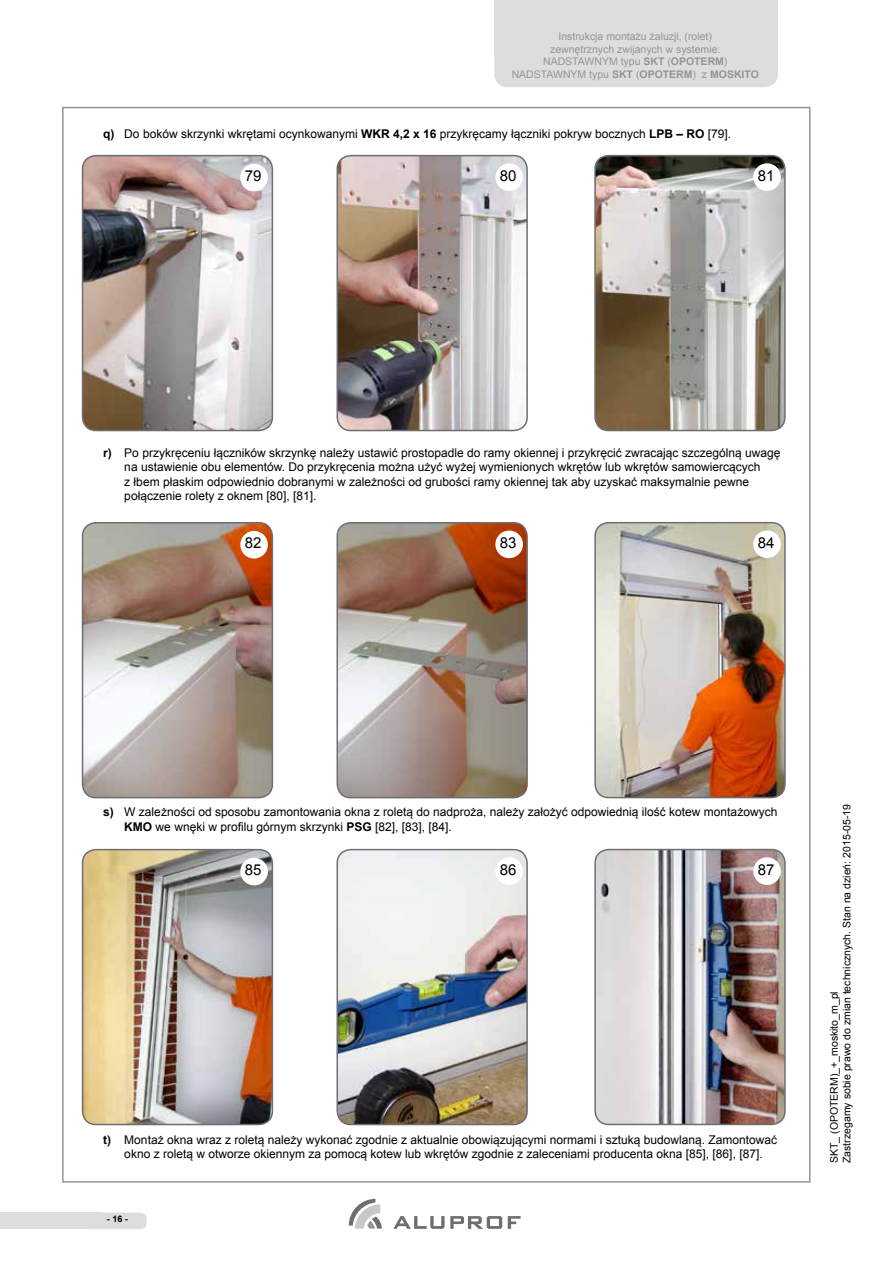
<style>
.page{position:relative;width:893px;height:1263px;background:#fff}
.page>*{position:absolute;margin:0;border:0;box-sizing:border-box;transform-origin:0 0}
.t1{font:15px "Arial";color:#000}
.t2{font:12px/14.4px "Arial";color:#000}
.t3{font:10.5px/12.6px "Arial";color:#939598;text-align:center}
.t4{font:10.5px/12.6px "Arial";color:#000}
.t5{font:700 9px "Arial";color:#000}
.s1{font-weight:700}
</style>
<div class="page">
<div style="left:494px;top:0;width:284px;height:56px;background:#dcddde"></div>
<div style="left:494px;top:21px;width:284px;height:66px;background:#dcddde;border-radius:14px"></div>
<div style="left:83px;top:1212px;width:64px;height:17px;background:#dcddde;border-radius:6px"></div>
<div style="left:0;top:1212px;width:103px;height:17px;background:#dcddde"></div>
<svg style="left:349px;top:1199px;width:33px;height:29px"></svg>
<svg style="left:393px;top:1216px;width:109px;height:13px"></svg>
<svg style="left:508px;top:1216px;width:13px;height:13px"></svg>
<img style="left:339px;top:156px;width:188px;height:274px">
<div style="left:336px;top:155px;width:192px;height:276px;border:2px solid #6d6e71;border-radius:14px"></div>
<img style="left:596px;top:157px;width:188px;height:273px">
<div style="left:594px;top:155px;width:192px;height:276px;border:2px solid #6d6e71;border-radius:14px"></div>
<img style="left:338px;top:524px;width:189px;height:274px">
<div style="left:336px;top:522px;width:192px;height:276px;border:2px solid #6d6e71;border-radius:14px"></div>
<img style="left:339px;top:850px;width:188px;height:274px">
<div style="left:336px;top:849px;width:192px;height:276px;border:2px solid #6d6e71;border-radius:14px"></div>
<img style="left:83px;top:156px;width:189px;height:274px">
<div style="left:82px;top:155px;width:191px;height:276px;border:2px solid #6d6e71;border-radius:14px"></div>
<img style="left:83px;top:523px;width:189px;height:274px">
<div style="left:82px;top:522px;width:191px;height:276px;border:2px solid #6d6e71;border-radius:14px"></div>
<img style="left:83px;top:850px;width:189px;height:274px">
<div style="left:82px;top:849px;width:191px;height:276px;border:2px solid #6d6e71;border-radius:14px"></div>
<div style="left:240px;top:164px;width:28px;height:27px;background:#fff;border-radius:50%"></div>
<div style="left:240px;top:531px;width:28px;height:27px;background:#fff;border-radius:50%"></div>
<div style="left:240px;top:858px;width:28px;height:27px;background:#fff;border-radius:50%"></div>
<div style="left:495px;top:163px;width:28px;height:28px;background:#fff;border-radius:50%"></div>
<div style="left:495px;top:530px;width:28px;height:28px;background:#fff;border-radius:50%"></div>
<div style="left:495px;top:857px;width:28px;height:28px;background:#fff;border-radius:50%"></div>
<img style="left:596px;top:524px;width:188px;height:273px">
<div style="left:594px;top:522px;width:192px;height:276px;border:2px solid #6d6e71;border-radius:14px"></div>
<img style="left:596px;top:849px;width:188px;height:274px">
<div style="left:594px;top:849px;width:192px;height:276px;border:2px solid #6d6e71;border-radius:14px"></div>
<div style="left:753px;top:163px;width:28px;height:28px;background:#fff;border-radius:50%"></div>
<div style="left:753px;top:530px;width:28px;height:28px;background:#fff;border-radius:50%"></div>
<div style="left:753px;top:857px;width:28px;height:28px;background:#fff;border-radius:50%"></div>
<p class="t3" style="left:512px;top:30px;width:249px">Instrukcja montażu żaluzji, (rolet)<br>zewnętrznych zwijanych w systemie:<br>NADSTAWNYM typu <span class="s1">SKT</span> (<span class="s1">OPOTERM</span>)<br>NADSTAWNYM typu <span class="s1">SKT</span> (<span class="s1">OPOTERM</span>) z <span class="s1">MOSKITO</span></p>
<p class="t2" style="left:103px;top:127px;width:630px"><span class="s1">q)</span> Do boków skrzynki wkrętami ocynkowanymi <span class="s1">WKR 4,2 x 16</span> przykręcamy łączniki pokryw bocznych <span class="s1">LPB – RO</span> [79].</p>
<p class="t1" style="left:245px;top:166px;width:18px">79</p>
<p class="t1" style="left:500px;top:166px;width:18px">80</p>
<p class="t1" style="left:758px;top:166px;width:18px">81</p>
<p class="t2" style="left:124px;top:445px;width:658px;text-indent:-21px"><span class="s1">r)</span> Po przykręceniu łączników skrzynkę należy ustawić prostopadle do ramy okiennej i przykręcić zwracając szczególną uwagę na ustawienie obu elementów. Do przykręcenia można użyć wyżej wymienionych wkrętów lub wkrętów samowiercących<br>z łbem płaskim odpowiednio dobranymi w zależności od grubości ramy okiennej tak aby uzyskać maksymalnie pewne połączenie rolety z oknem [80], [81].</p>
<p class="t1" style="left:245px;top:533px;width:18px">82</p>
<p class="t1" style="left:500px;top:533px;width:18px">83</p>
<p class="t1" style="left:758px;top:533px;width:18px">84</p>
<p class="t2" style="left:124px;top:805px;width:654px;text-indent:-21px"><span class="s1">s)</span> W zależności od sposobu zamontowania okna z roletą do nadproża, należy założyć odpowiednią ilość kotew montażowych<br><span class="s1">KMO</span> we wnęki w profilu górnym skrzynki <span class="s1">PSG</span> [82], [83], [84].</p>
<p class="t1" style="left:245px;top:860px;width:18px">85</p>
<p class="t1" style="left:500px;top:860px;width:18px">86</p>
<p class="t1" style="left:758px;top:860px;width:18px">87</p>
<p class="t2" style="left:103px;top:1132px;width:676px;text-align:center"><span class="s1">t)</span> Montaż okna wraz z roletą należy wykonać zgodnie z aktualnie obowiązującymi normami i sztuką budowlaną. Zamontować okno z roletą w otworze okiennym za pomocą kotew lub wkrętów zgodnie z zaleceniami producenta okna [85], [86], [87].</p>
<p class="t5" style="left:107px;top:1213px;width:23px">- 16 -</p>
<p class="t4" style="left:828px;top:1163px;width:360px;rotate:-90deg">SKT_ (OPOTERM)_+_moskito_m_pl<br>Zastrzegamy sobie prawo do zmian technicznych. Stan na dzień: 2015-05-19</p>
</div>
